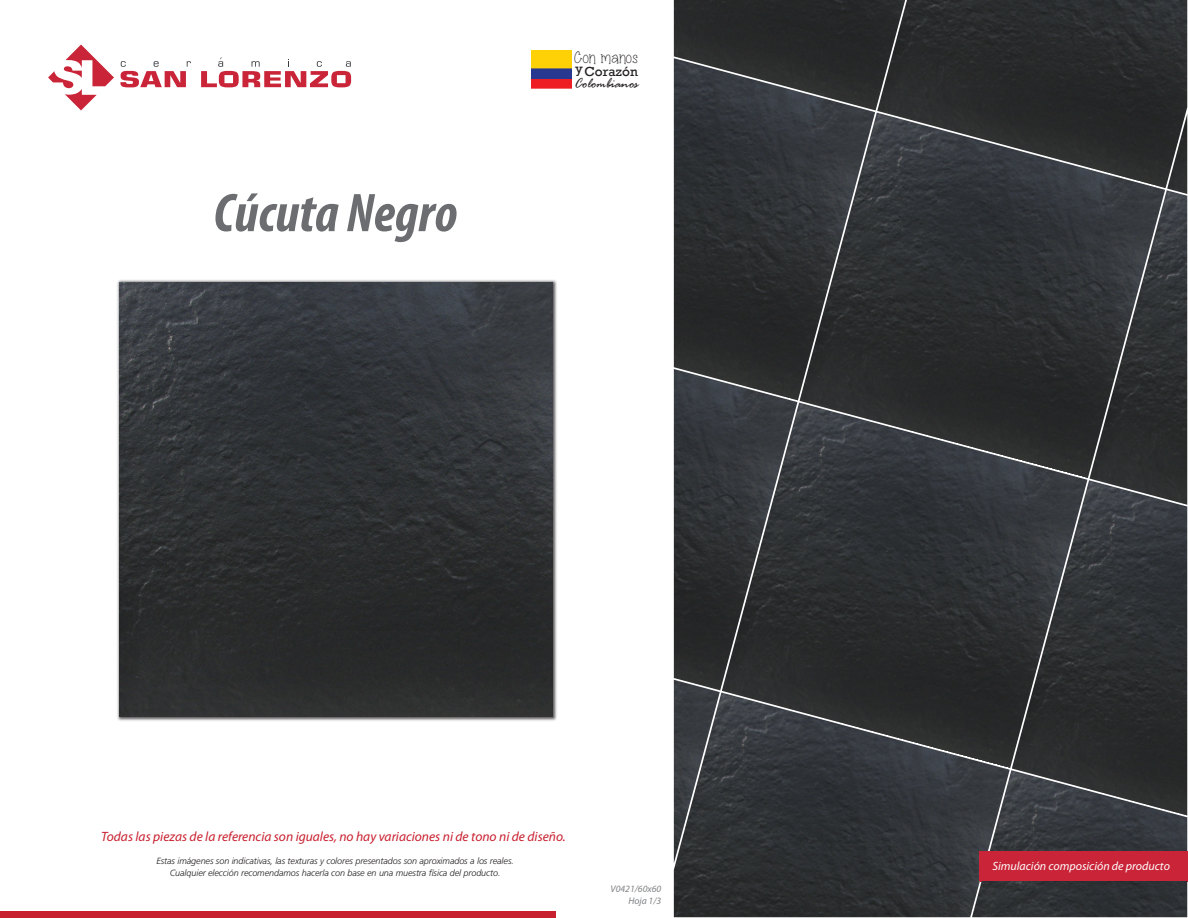
<style>
.page{position:relative;width:1188px;height:918px;background:#fff}
.page>*{position:absolute;margin:0;border:0;box-sizing:border-box;transform-origin:0 0}
.t1{font:italic 700 condensed 54.9px "Myriad Pro";color:#6c6d70}
.t2{font:16.95px "Miss Smarty Pants Skinny";letter-spacing:.01em;color:#231f20}
.t3{font:italic 15px "Rage";letter-spacing:-.01em;color:#231f20}
.t4{font:italic 13.5px "Myriad Pro";color:#c9202f}
.t5{font:13.5px "Rockwell";letter-spacing:.01em;color:#231f20}
.t6{font:italic 12px "Myriad Pro";color:#fff}
.t7{font:italic 9.75px/11.6px "Myriad Pro";color:#808285;text-align:right}
.t8{font:italic 300 9px/12px "Frutiger LT Std";letter-spacing:-.005em;color:#231f20;text-align:center}
</style>
<div class="page">
<svg style="left:531px;top:79px;width:41px;height:9px"></svg>
<div style="left:531px;top:68px;width:41px;height:11px;background:#283890"></div>
<svg style="left:531px;top:51px;width:41px;height:17px"></svg>
<svg style="left:48px;top:45px;width:66px;height:65px"></svg>
<svg style="left:201px;top:57px;width:150px;height:30px"></svg>
<svg style="left:120px;top:61px;width:71px;height:26px"></svg>
<div style="left:674px;top:0;width:203px;height:110px;background:#262728"></div>
<img style="left:877px;top:0;width:310px;height:188px">
<img style="left:1167px;top:114px;width:20px;height:76px">
<img style="left:674px;top:58px;width:201px;height:342px">
<img style="left:800px;top:113px;width:365px;height:365px">
<img style="left:1090px;top:190px;width:97px;height:290px">
<img style="left:674px;top:369px;width:123px;height:321px">
<img style="left:722px;top:403px;width:365px;height:365px">
<img style="left:1012px;top:480px;width:175px;height:290px">
<img style="left:674px;top:680px;width:46px;height:12px">
<img style="left:674px;top:692px;width:336px;height:225px">
<img style="left:972px;top:770px;width:215px;height:147px">
<img style="left:117px;top:280px;width:440px;height:441px">
<img style="left:119px;top:283px;width:434px;height:433px">
<div style="left:979px;top:851px;width:209px;height:30px;background:#c92437"></div>
<div style="left:0;top:911px;width:556px;height:7px;background:#c9202f"></div>
<h1 class="t1" style="left:213px;top:184px;width:246px">Cúcuta Negro</h1>
<h2 class="t2" style="left:574px;top:48px;width:65px">Con manos</h2>
<h3 class="t5" style="left:584px;top:63px;width:55px">Corazón</h3>
<h3 class="t3" style="left:574px;top:76px;width:66px">Colombianos</h3>
<h3 class="t5" style="left:575px;top:60px;width:9px">y</h3>
<h3 class="t4" style="left:101px;top:829px;width:466px">Todas las piezas de la referencia son iguales, no hay variaciones ni de tono ni de diseño.</h3>
<p class="t8" style="left:156px;top:855px;width:359px">Estas imágenes son indicativas, las texturas y colores presentados son aproximados a los reales.<br>Cualquier elección recomendamos hacerla con base en una muestra física del producto.</p>
<h3 class="t6" style="left:993px;top:860px;width:179px">Simulación composición de producto</h3>
<p class="t7" style="left:611px;top:884px;width:52px">V0421/60x60<br>Hoja 1/3</p>
</div>
